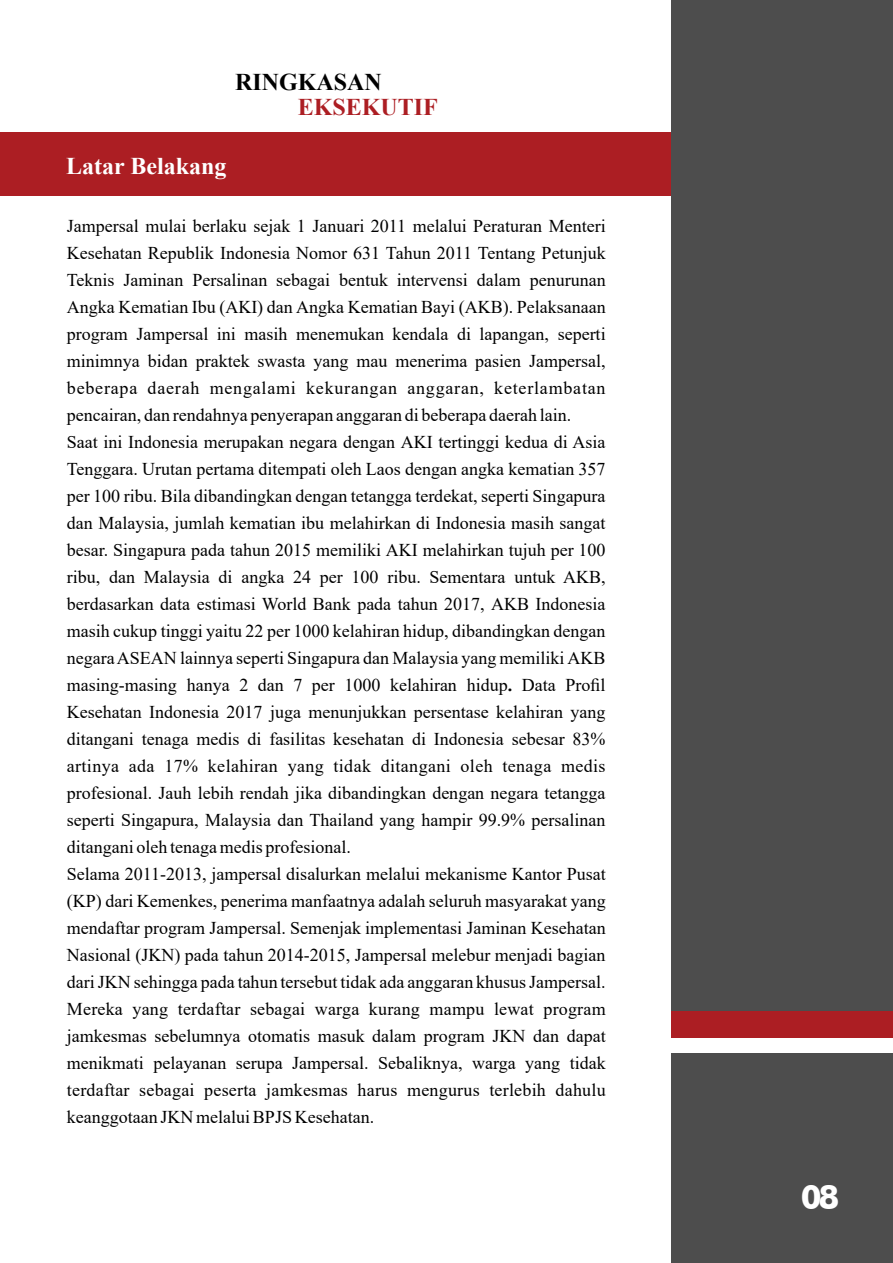
<style>
.page{position:relative;width:893px;height:1263px;background:#fff}
.page>*{position:absolute;margin:0;border:0;box-sizing:border-box;transform-origin:0 0}
.t1{font:700 33.45px "Futura BT";color:#fff}
.t2{font:700 24px "Times New Roman";color:#fff}
.t3{font:700 24px "Times New Roman";color:#000}
.t4{font:700 24px "Times New Roman";color:#ac1e23}
.t5{font:18px/27px "Times New Roman";color:#000;text-align:justify}
.s1{font-weight:700}
</style>
<div class="page">
<div style="left:0;top:133px;width:673px;height:63px;background:#ac1e23"></div>
<div style="left:671px;top:1053px;width:222px;height:210px;background:#4d4d4d"></div>
<div style="left:671px;top:1011px;width:222px;height:27px;background:#ac1e23"></div>
<div style="left:671px;top:0;width:222px;height:1011px;background:#4d4d4d"></div>
<h2 class="t3" style="left:235px;top:73px;width:148px">RINGKASAN</h2>
<h2 class="t4" style="left:298px;top:99px;width:142px">EKSEKUTIF</h2>
<h2 class="t2" style="left:66px;top:158px;width:162px">Latar Belakang</h2>
<p class="t5" style="left:67px;top:214px;width:540px;text-align:left">Jampersal mulai berlaku sejak 1 Januari 2011 melalui Peraturan Menteri Kesehatan Republik Indonesia Nomor 631 Tahun 2011 Tentang Petunjuk Teknis Jaminan Persalinan sebagai bentuk intervensi dalam penurunan Angka Kematian Ibu (AKI) dan Angka Kematian Bayi (AKB). Pelaksanaan program Jampersal ini masih menemukan kendala di lapangan, seperti minimnya bidan praktek swasta yang mau menerima pasien Jampersal, beberapa daerah mengalami kekurangan anggaran, keterlambatan pencairan, dan rendahnya penyerapan anggaran di beberapa daerah lain.<br>Saat ini Indonesia merupakan negara dengan AKI tertinggi kedua di Asia Tenggara. Urutan pertama ditempati oleh Laos dengan angka kematian 357 per 100 ribu. Bila dibandingkan dengan tetangga terdekat, seperti Singapura dan Malaysia, jumlah kematian ibu melahirkan di Indonesia masih sangat besar. Singapura pada tahun 2015 memiliki AKI melahirkan tujuh per 100 ribu, dan Malaysia di angka 24 per 100 ribu. Sementara untuk AKB, berdasarkan data estimasi World Bank pada tahun 2017, AKB Indonesia masih cukup tinggi yaitu 22 per 1000 kelahiran hidup, dibandingkan dengan negara ASEAN lainnya seperti Singapura dan Malaysia yang memiliki AKB masing-masing hanya 2 dan 7 per 1000 kelahiran hidup<span class="s1">.</span> Data Profil Kesehatan Indonesia 2017 juga menunjukkan persentase kelahiran yang ditangani tenaga medis di fasilitas kesehatan di Indonesia sebesar 83% artinya ada 17% kelahiran yang tidak ditangani oleh tenaga medis profesional. Jauh lebih rendah jika dibandingkan dengan negara tetangga seperti Singapura, Malaysia dan Thailand yang hampir 99.9% persalinan ditangani oleh tenaga medis profesional.</p>
<p class="t5" style="left:67px;top:862px;width:540px">Selama 2011-2013, jampersal disalurkan melalui mekanisme Kantor Pusat (KP) dari Kemenkes, penerima manfaatnya adalah seluruh masyarakat yang mendaftar program Jampersal. Semenjak implementasi Jaminan Kesehatan Nasional (JKN) pada tahun 2014-2015, Jampersal melebur menjadi bagian dari JKN sehingga pada tahun tersebut tidak ada anggaran khusus Jampersal.<br>Mereka yang terdaftar sebagai warga kurang mampu lewat program jamkesmas sebelumnya otomatis masuk dalam program JKN dan dapat menikmati pelayanan serupa Jampersal. Sebaliknya, warga yang tidak terdaftar sebagai peserta jamkesmas harus mengurus terlebih dahulu keanggotaan JKN melalui BPJS Kesehatan.</p>
<h1 class="t1" style="left:801px;top:1184px;width:40px">08</h1>
</div>
